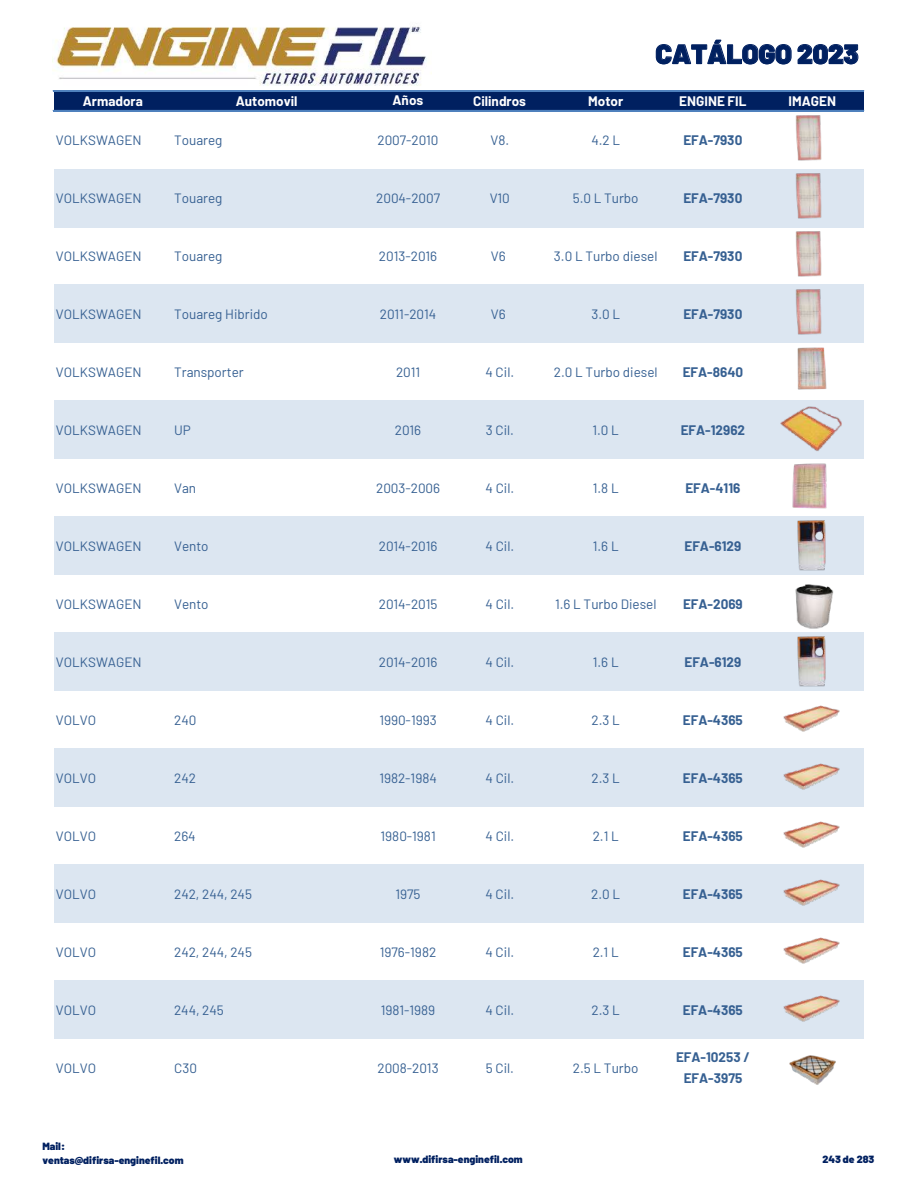
<style>
.page{position:relative;width:918px;height:1188px;background:#fff}
.page>*{position:absolute;margin:0;border:0;box-sizing:border-box;transform-origin:0 0}
.t1{font:900 27px "Barlow";color:#002060}
.t2{font:13.5px "Barlow";color:#366092}
.t3{font:700 13.5px/21.3px "Barlow";color:#366092;text-align:center}
.t4{font:700 13.5px "Barlow";color:#fff}
.t5{font:900 10.5px/14.5px "Barlow";color:#002060}
</style>
<div class="page">
<div style="left:54px;top:91px;width:810px;height:20px;background:#002060"></div>
<svg style="left:656px;top:39px;width:203px;height:26px"></svg>
<hr style="left:53px;top:90px;width:811px;height:1px;background:#4f81bd">
<hr style="left:53px;top:91px;width:811px;height:1px;background:#4f81bd">
<hr style="left:53px;top:110px;width:811px;height:2px;background:#4f81bd">
<img style="left:52px;top:26px;width:380px;height:60px">
<div style="left:54px;top:169px;width:810px;height:58px;background:#dce6f1"></div>
<div style="left:54px;top:285px;width:810px;height:58px;background:#dce6f1"></div>
<div style="left:54px;top:401px;width:810px;height:58px;background:#dce6f1"></div>
<div style="left:54px;top:517px;width:810px;height:58px;background:#dce6f1"></div>
<div style="left:54px;top:633px;width:810px;height:58px;background:#dce6f1"></div>
<div style="left:54px;top:749px;width:810px;height:58px;background:#dce6f1"></div>
<div style="left:54px;top:865px;width:810px;height:58px;background:#dce6f1"></div>
<div style="left:54px;top:981px;width:810px;height:58px;background:#dce6f1"></div>
<img style="left:795px;top:115px;width:27px;height:46px">
<img style="left:795px;top:173px;width:27px;height:46px">
<img style="left:795px;top:231px;width:27px;height:46px">
<img style="left:795px;top:289px;width:27px;height:46px">
<img style="left:797px;top:347px;width:30px;height:43px">
<img style="left:781px;top:406px;width:60px;height:45px">
<img style="left:792px;top:463px;width:35px;height:46px">
<img style="left:797px;top:520px;width:29px;height:51px">
<img style="left:795px;top:584px;width:39px;height:45px">
<img style="left:797px;top:636px;width:29px;height:51px">
<img style="left:783px;top:705px;width:57px;height:27px">
<img style="left:783px;top:763px;width:57px;height:27px">
<img style="left:783px;top:821px;width:57px;height:27px">
<img style="left:783px;top:879px;width:57px;height:27px">
<img style="left:783px;top:937px;width:57px;height:27px">
<img style="left:783px;top:995px;width:57px;height:27px">
<img style="left:789px;top:1055px;width:47px;height:30px">
<h1 class="t1" style="left:656px;top:37px;width:205px">CATÁLOGO 2023</h1>
<p class="t4" style="left:83px;top:91px;width:62px">Armadora</p>
<p class="t4" style="left:236px;top:91px;width:63px">Automovil</p>
<p class="t4" style="left:393px;top:90px;width:32px">Años</p>
<p class="t4" style="left:473px;top:91px;width:54px">Cilindros</p>
<p class="t4" style="left:588px;top:91px;width:37px">Motor</p>
<p class="t4" style="left:679px;top:91px;width:69px">ENGINE FIL</p>
<p class="t4" style="left:789px;top:91px;width:49px">IMAGEN</p>
<p class="t2" style="left:56px;top:130px;width:87px">VOLKSWAGEN</p>
<p class="t2" style="left:174px;top:130px;width:50px">Touareg</p>
<p class="t2" style="left:378px;top:130px;width:63px">2007-2010</p>
<p class="t2" style="left:490px;top:130px;width:20px">V8.</p>
<p class="t2" style="left:591px;top:130px;width:30px">4.2 L</p>
<p class="t3" style="left:683px;top:128px;width:60px">EFA-7930</p>
<p class="t2" style="left:56px;top:188px;width:87px">VOLKSWAGEN</p>
<p class="t2" style="left:174px;top:188px;width:50px">Touareg</p>
<p class="t2" style="left:376px;top:188px;width:65px">2004-2007</p>
<p class="t2" style="left:490px;top:188px;width:22px">V10</p>
<p class="t2" style="left:573px;top:188px;width:68px">5.0 L Turbo</p>
<p class="t3" style="left:683px;top:186px;width:60px">EFA-7930</p>
<p class="t2" style="left:56px;top:246px;width:87px">VOLKSWAGEN</p>
<p class="t2" style="left:174px;top:246px;width:50px">Touareg</p>
<p class="t2" style="left:379px;top:246px;width:60px">2013-2016</p>
<p class="t2" style="left:491px;top:246px;width:16px">V6</p>
<p class="t2" style="left:554px;top:246px;width:105px">3.0 L Turbo diesel</p>
<p class="t3" style="left:683px;top:244px;width:60px">EFA-7930</p>
<p class="t2" style="left:56px;top:304px;width:87px">VOLKSWAGEN</p>
<p class="t2" style="left:174px;top:304px;width:95px">Touareg Hibrido</p>
<p class="t2" style="left:380px;top:304px;width:58px">2011-2014</p>
<p class="t2" style="left:491px;top:304px;width:16px">V6</p>
<p class="t2" style="left:591px;top:304px;width:30px">3.0 L</p>
<p class="t3" style="left:683px;top:302px;width:60px">EFA-7930</p>
<p class="t2" style="left:56px;top:362px;width:87px">VOLKSWAGEN</p>
<p class="t2" style="left:174px;top:362px;width:71px">Transporter</p>
<p class="t2" style="left:396px;top:362px;width:26px">2011</p>
<p class="t2" style="left:486px;top:362px;width:30px">4 Cil.</p>
<p class="t2" style="left:554px;top:362px;width:105px">2.0 L Turbo diesel</p>
<p class="t3" style="left:683px;top:360px;width:62px">EFA-8640</p>
<p class="t2" style="left:56px;top:420px;width:87px">VOLKSWAGEN</p>
<p class="t2" style="left:174px;top:420px;width:18px">UP</p>
<p class="t2" style="left:395px;top:420px;width:28px">2016</p>
<p class="t2" style="left:486px;top:420px;width:30px">3 Cil.</p>
<p class="t2" style="left:593px;top:420px;width:28px">1.0 L</p>
<p class="t3" style="left:681px;top:418px;width:66px">EFA-12962</p>
<p class="t2" style="left:56px;top:478px;width:87px">VOLKSWAGEN</p>
<p class="t2" style="left:174px;top:478px;width:24px">Van</p>
<p class="t2" style="left:376px;top:478px;width:65px">2003-2006</p>
<p class="t2" style="left:486px;top:478px;width:30px">4 Cil.</p>
<p class="t2" style="left:593px;top:478px;width:27px">1.8 L</p>
<p class="t3" style="left:685px;top:476px;width:57px">EFA-4116</p>
<p class="t2" style="left:56px;top:536px;width:87px">VOLKSWAGEN</p>
<p class="t2" style="left:174px;top:536px;width:36px">Vento</p>
<p class="t2" style="left:379px;top:536px;width:60px">2014-2016</p>
<p class="t2" style="left:486px;top:536px;width:30px">4 Cil.</p>
<p class="t2" style="left:593px;top:536px;width:27px">1.6 L</p>
<p class="t3" style="left:685px;top:534px;width:58px">EFA-6129</p>
<p class="t2" style="left:56px;top:594px;width:87px">VOLKSWAGEN</p>
<p class="t2" style="left:174px;top:594px;width:36px">Vento</p>
<p class="t2" style="left:379px;top:594px;width:60px">2014-2015</p>
<p class="t2" style="left:486px;top:594px;width:30px">4 Cil.</p>
<p class="t2" style="left:555px;top:594px;width:103px">1.6 L Turbo Diesel</p>
<p class="t3" style="left:683px;top:592px;width:61px">EFA-2069</p>
<p class="t2" style="left:56px;top:652px;width:87px">VOLKSWAGEN</p>
<p class="t2" style="left:379px;top:652px;width:60px">2014-2016</p>
<p class="t2" style="left:486px;top:652px;width:30px">4 Cil.</p>
<p class="t2" style="left:593px;top:652px;width:27px">1.6 L</p>
<p class="t3" style="left:685px;top:650px;width:58px">EFA-6129</p>
<p class="t2" style="left:56px;top:710px;width:42px">VOLVO</p>
<p class="t2" style="left:174px;top:710px;width:24px">240</p>
<p class="t2" style="left:379px;top:710px;width:59px">1990-1993</p>
<p class="t2" style="left:486px;top:710px;width:30px">4 Cil.</p>
<p class="t2" style="left:592px;top:710px;width:30px">2.3 L</p>
<p class="t3" style="left:683px;top:708px;width:61px">EFA-4365</p>
<p class="t2" style="left:56px;top:768px;width:42px">VOLVO</p>
<p class="t2" style="left:174px;top:768px;width:23px">242</p>
<p class="t2" style="left:379px;top:768px;width:59px">1982-1984</p>
<p class="t2" style="left:486px;top:768px;width:30px">4 Cil.</p>
<p class="t2" style="left:592px;top:768px;width:30px">2.3 L</p>
<p class="t3" style="left:683px;top:766px;width:61px">EFA-4365</p>
<p class="t2" style="left:56px;top:826px;width:42px">VOLVO</p>
<p class="t2" style="left:174px;top:826px;width:23px">264</p>
<p class="t2" style="left:381px;top:826px;width:57px">1980-1981</p>
<p class="t2" style="left:486px;top:826px;width:30px">4 Cil.</p>
<p class="t2" style="left:593px;top:826px;width:28px">2.1 L</p>
<p class="t3" style="left:683px;top:824px;width:61px">EFA-4365</p>
<p class="t2" style="left:56px;top:884px;width:42px">VOLVO</p>
<p class="t2" style="left:174px;top:884px;width:79px">242, 244, 245</p>
<p class="t2" style="left:396px;top:884px;width:26px">1975</p>
<p class="t2" style="left:486px;top:884px;width:30px">4 Cil.</p>
<p class="t2" style="left:591px;top:884px;width:30px">2.0 L</p>
<p class="t3" style="left:683px;top:882px;width:61px">EFA-4365</p>
<p class="t2" style="left:56px;top:942px;width:42px">VOLVO</p>
<p class="t2" style="left:174px;top:942px;width:79px">242, 244, 245</p>
<p class="t2" style="left:380px;top:942px;width:58px">1976-1982</p>
<p class="t2" style="left:486px;top:942px;width:30px">4 Cil.</p>
<p class="t2" style="left:593px;top:942px;width:28px">2.1 L</p>
<p class="t3" style="left:683px;top:940px;width:61px">EFA-4365</p>
<p class="t2" style="left:56px;top:1000px;width:42px">VOLVO</p>
<p class="t2" style="left:174px;top:1000px;width:51px">244, 245</p>
<p class="t2" style="left:381px;top:1000px;width:56px">1981-1989</p>
<p class="t2" style="left:486px;top:1000px;width:30px">4 Cil.</p>
<p class="t2" style="left:592px;top:1000px;width:30px">2.3 L</p>
<p class="t3" style="left:683px;top:998px;width:61px">EFA-4365</p>
<p class="t2" style="left:56px;top:1058px;width:42px">VOLVO</p>
<p class="t2" style="left:174px;top:1058px;width:24px">C30</p>
<p class="t2" style="left:378px;top:1058px;width:63px">2008-2013</p>
<p class="t2" style="left:486px;top:1058px;width:30px">5 Cil.</p>
<p class="t2" style="left:573px;top:1058px;width:67px">2.5 L Turbo</p>
<p class="t3" style="left:676px;top:1045px;width:75px">EFA-10253 /<br>EFA-3975</p>
<p class="t5" style="left:42px;top:1139px;width:143px">Mail: ventas@difirsa-enginefil.com</p>
<p class="t5" style="left:394px;top:1152px;width:130px">www.difirsa-enginefil.com</p>
<p class="t5" style="left:822px;top:1152px;width:53px">243 de 283</p>
</div>
